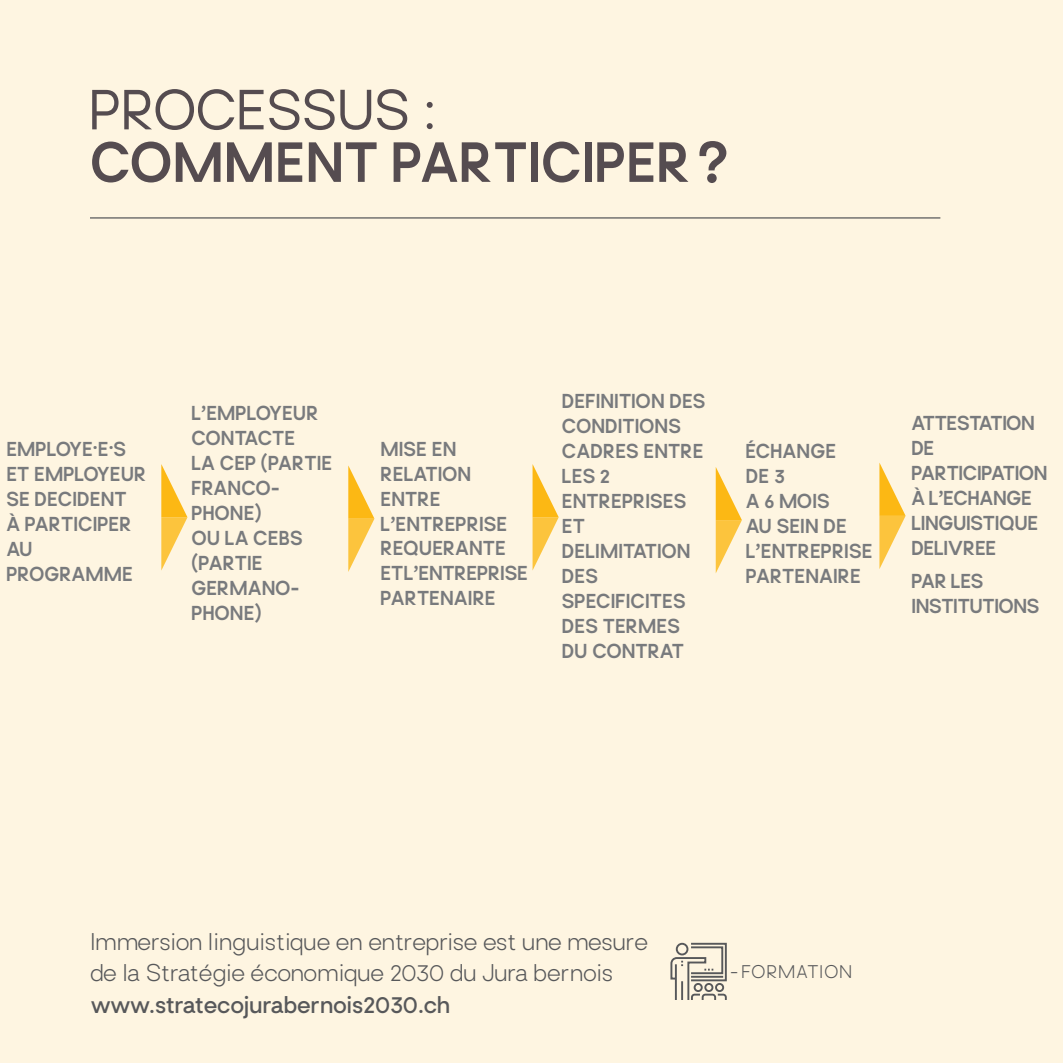
<style>
.page{position:relative;width:1063px;height:1063px;background:#fef5e1}
.page>*{position:absolute;margin:0;border:0;box-sizing:border-box;transform-origin:0 0}
.t1{font:700 52.5px "Brasley";color:#554c50}
.t2{font:500 52.5px "Brasley";color:#554c50}
.t3{font:22.5px/31.5px "Brasley";color:#57585a}
.t4{font:600 22.5px "Brasley";letter-spacing:-.015em;color:#57585a}
.t5{font:700 18.75px/25px "Brasley";color:#787a7d}
.t6{font:700 18.75px/25px "Brasley";letter-spacing:-.02em;color:#787a7d}
.t7{font:17px "Brasley";letter-spacing:.045em;color:#57585a}
</style>
<div class="page">
<hr style="left:90px;top:217px;width:850px;height:2px;background:#57585a">
<svg style="left:161px;top:464px;width:26px;height:107px"></svg>
<svg style="left:348px;top:466px;width:26px;height:106px"></svg>
<svg style="left:533px;top:465px;width:26px;height:105px"></svg>
<svg style="left:716px;top:467px;width:26px;height:106px"></svg>
<svg style="left:879px;top:463px;width:27px;height:106px"></svg>
<svg style="left:670px;top:942px;width:57px;height:58px"></svg>
<h1 class="t2" style="left:90px;top:79px;width:348px">PROCESSUS :</h1>
<h1 class="t1" style="left:90px;top:131px;width:640px">COMMENT PARTICIPER?</h1>
<p class="t5" style="left:6px;top:437px;width:142px">EMPLOYE·E·S<br>ET EMPLOYEUR<br>SE DECIDENT<br>À PARTICIPER<br>AU<br>PROGRAMME</p>
<p class="t5" style="left:191px;top:401px;width:142px">L’EMPLOYEUR<br>CONTACTE<br>LA CEP (PARTIE<br>FRANCO-<br>PHONE)<br>OU LA CEBS (PARTIE<br>GERMANO-<br>PHONE)</p>
<p class="t5" style="left:381px;top:436px;width:149px">MISE EN<br>RELATION<br>ENTRE<br>L’ENTREPRISE<br>REQUERANTE<br>ET L’ENTREPRISE<br>PARTENAIRE</p>
<p class="t5" style="left:562px;top:389px;width:145px">DEFINITION DES<br>CONDITIONS<br>CADRES ENTRE<br>LES 2<br>ENTREPRISES<br>ET<br>DELIMITATION<br>DES<br>SPECIFICITES<br>DES TERMES<br>DU CONTRAT</p>
<p class="t5" style="left:746px;top:439px;width:128px">ÉCHANGE<br>DE 3<br>A 6 MOIS<br>AU SEIN DE<br>L’ENTREPRISE<br>PARTENAIRE</p>
<p class="t6" style="left:911px;top:411px;width:138px">ATTESTATION<br>DE<br>PARTICIPATION<br>À L’ECHANGE<br>LINGUISTIQUE<br>DELIVREE</p>
<p class="t6" style="left:911px;top:569px;width:130px">PAR LES<br>INSTITUTIONS</p>
<p class="t3" style="left:90px;top:926px;width:560px">Immersion linguistique en entreprise est une mesure de la Stratégie économique 2030 du Jura bernois</p>
<p class="t4" style="left:90px;top:991px;width:361px">www.stratecojurabernois2030.ch</p>
<p class="t7" style="left:730px;top:962px;width:123px">- FORMATION</p>
</div>
